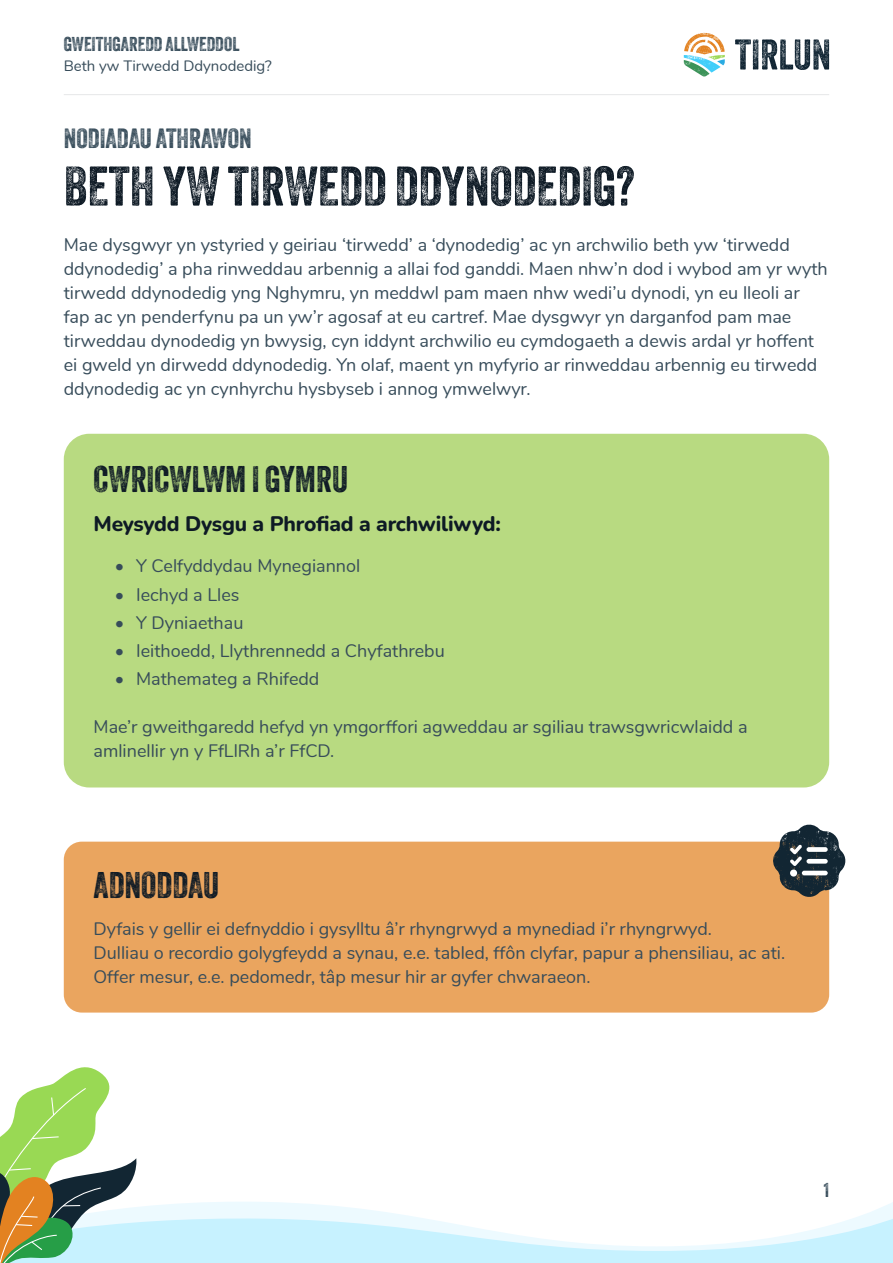
<style>
.page{position:relative;width:893px;height:1263px;background:#fff}
.page>*{position:absolute;margin:0;border:0;box-sizing:border-box;transform-origin:0 0}
.Page_heading{font:54px "Veneer Two";color:#0e1a25}
.Page_sub_heading{font:36px "Veneer Two";color:#0e1a25}
.Key_activity_heading{font:27px "Veneer Two";color:#374c5a}
.Page_section_heading{font:800 21px "Nunito";letter-spacing:-.01em;color:#0e1a25}
.t1{font:19.5px "Veneer Two";color:#374c5a}
.Body_text{font:18px/24px "Nunito";color:#374c5a}
.t2{font:15px "Nunito";color:#374c5a}
</style>
<div class="page">
<svg style="left:735px;top:39px;width:94px;height:31px"></svg>
<svg style="left:684px;top:33px;width:41px;height:44px"></svg>
<hr style="left:64px;top:94px;width:765px;height:1px;background:#e6e7e9">
<div style="left:64px;top:434px;width:765px;height:353px;background:#b8da81;border-radius:26px"></div>
<div style="left:64px;top:842px;width:765px;height:170px;background:#eaa55f;border-radius:18px"></div>
<svg style="left:772px;top:824px;width:74px;height:74px"></svg>
<svg style="left:0;top:1067px;width:893px;height:196px"></svg>
<p class="t1" style="left:64px;top:32px;width:177px">GWEITHGAREDD ALLWEDDOL</p>
<p class="t2" style="left:64px;top:54px;width:210px">Beth yw Tirwedd Ddynodedig?</p>
<p class="Key_activity_heading" style="left:64px;top:121px;width:190px">NODIADAU ATHRAWON</p>
<p class="Page_heading" style="left:64px;top:153px;width:572px">BETH YW TIRWEDD DDYNODEDIG?</p>
<p class="Body_text" style="left:64px;top:232px;width:765px">Mae dysgwyr yn ystyried y geiriau ‘tirwedd’ a ‘dynodedig’ ac yn archwilio beth yw ‘tirwedd ddynodedig’ a pha rinweddau arbennig a allai fod ganddi. Maen nhw’n dod i wybod am yr wyth tirwedd ddynodedig yng Nghymru, yn meddwl pam maen nhw wedi’u dynodi, yn eu lleoli ar fap ac yn penderfynu pa un yw’r agosaf at eu cartref. Mae dysgwyr yn darganfod pam mae tirweddau dynodedig yn bwysig, cyn iddynt archwilio eu cymdogaeth a dewis ardal yr hoffent ei gweld yn dirwedd ddynodedig. Yn olaf, maent yn myfyrio ar rinweddau arbennig eu tirwedd ddynodedig ac yn cynhyrchu hysbyseb i annog ymwelwyr.</p>
<p class="Page_sub_heading" style="left:94px;top:457px;width:256px">CWRICWLWM I GYMRU</p>
<p class="Page_section_heading" style="left:94px;top:509px;width:409px">Meysydd Dysgu a Phrofiad a archwiliwyd:</p>
<p class="Body_text" style="left:115px;top:553px;width:247px">• Y Celfyddydau Mynegiannol</p>
<p class="Body_text" style="left:115px;top:581px;width:126px">• Iechyd a Lles</p>
<p class="Body_text" style="left:115px;top:610px;width:130px">• Y Dyniaethau</p>
<p class="Body_text" style="left:115px;top:638px;width:331px">• Ieithoedd, Llythrennedd a Chyfathrebu</p>
<p class="Body_text" style="left:115px;top:666px;width:206px">• Mathemateg a Rhifedd</p>
<p class="Body_text" style="left:94px;top:714px;width:656px">Mae’r gweithgaredd hefyd yn ymgorffori agweddau ar sgiliau trawsgwricwlaidd a amlinellir yn y FfLlRh a’r FfCD.</p>
<p class="Page_sub_heading" style="left:94px;top:863px;width:127px">ADNODDAU</p>
<p class="Body_text" style="left:94px;top:915px;width:620px">Dyfais y gellir ei defnyddio i gysylltu â’r rhyngrwyd a mynediad i’r rhyngrwyd.</p>
<p class="Body_text" style="left:94px;top:939px;width:693px">Dulliau o recordio golygfeydd a synau, e.e. tabled, ffôn clyfar, papur a phensiliau, ac ati.<br>Offer mesur, e.e. pedomedr, tâp mesur hir ar gyfer chwaraeon.</p>
<p class="t1" style="left:824px;top:1178px;width:7px">1</p>
</div>
